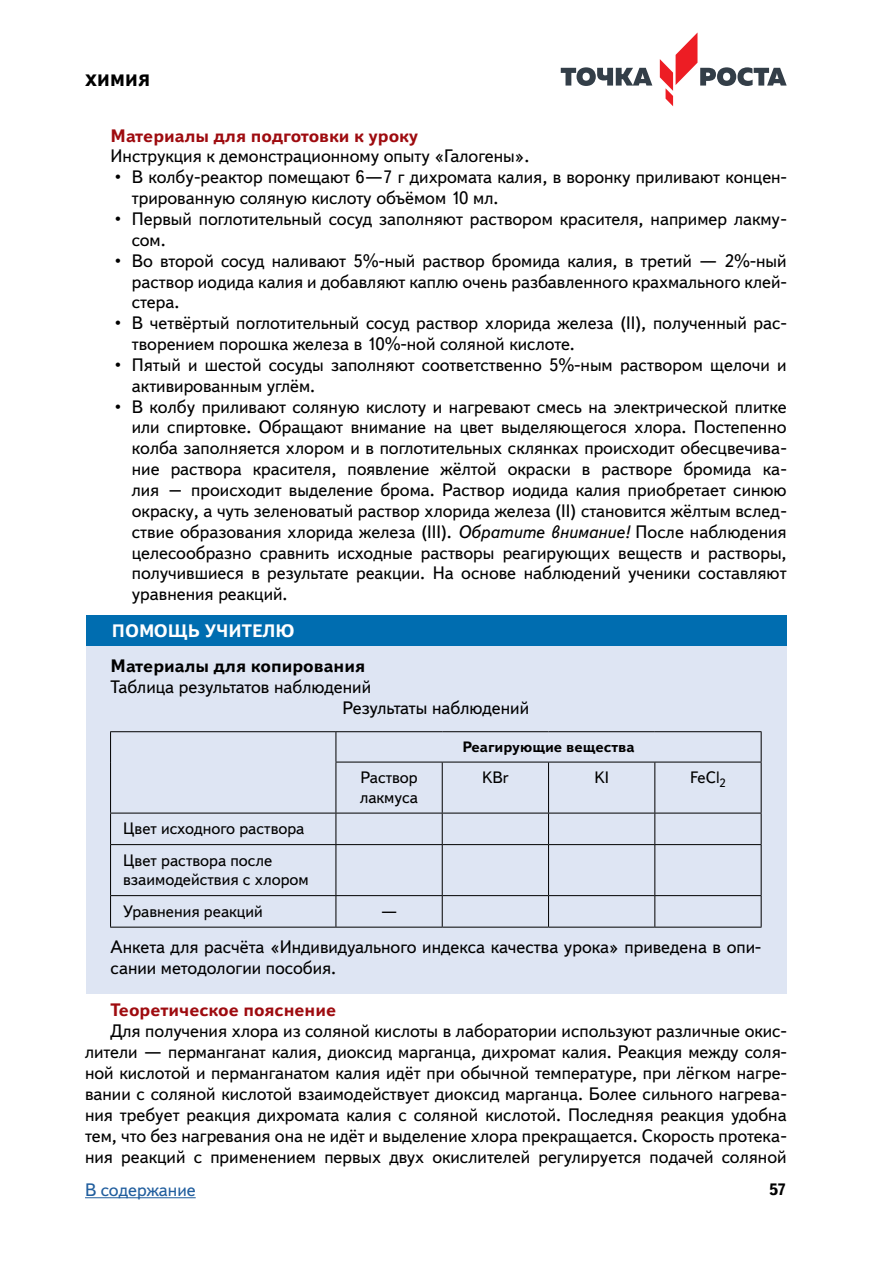
<style>
.page{position:relative;width:893px;height:1263px;background:#fff}
.page>*{position:absolute;margin:0;border:0;box-sizing:border-box;transform-origin:0 0}
.t1{font:18px/20.9px "Textbook New";color:#000}
.t2{font:700 18px "Textbook New";color:#9e0b0f}
.t3{font:700 18px "Textbook New";color:#000}
.t4{font:700 18px "Textbook New";color:#fff}
.t5{font:18px "Textbook New";color:#215e9e}
.t6{font:16.5px/31.5px "Textbook New";color:#000}
.t7{font:800 16.5px "Textbook New";letter-spacing:.01em;color:#000}
.t8{font:700 16.5px "Textbook New";color:#000}
.t9{font:700 15px "Textbook New";color:#000}
.s1{font-style:italic}
</style>
<div class="page">
<svg style="left:561px;top:67px;width:91px;height:19px"></svg>
<svg style="left:660px;top:32px;width:127px;height:74px"></svg>
<hr style="left:85px;top:1197px;width:111px;height:1px;background:#215e9e">
<div style="left:86px;top:615px;width:700px;height:31px;background:#006db0"></div>
<div style="left:86px;top:646px;width:700px;height:347px;background:#dee5f3"></div>
<hr style="left:761px;top:732px;width:1px;height:30px;background:#000">
<hr style="left:442px;top:762px;width:1px;height:51px;background:#000">
<hr style="left:548px;top:762px;width:1px;height:51px;background:#000">
<hr style="left:654px;top:762px;width:1px;height:51px;background:#000">
<hr style="left:761px;top:762px;width:1px;height:51px;background:#000">
<hr style="left:110px;top:813px;width:1px;height:31px;background:#000">
<hr style="left:336px;top:813px;width:106px;height:1px;background:#000">
<hr style="left:336px;top:813px;width:1px;height:31px;background:#000">
<hr style="left:442px;top:813px;width:107px;height:1px;background:#000">
<hr style="left:442px;top:813px;width:1px;height:31px;background:#000">
<hr style="left:549px;top:813px;width:106px;height:1px;background:#000">
<hr style="left:548px;top:813px;width:1px;height:31px;background:#000">
<hr style="left:655px;top:813px;width:106px;height:1px;background:#000">
<hr style="left:654px;top:813px;width:1px;height:31px;background:#000">
<hr style="left:761px;top:813px;width:1px;height:31px;background:#000">
<hr style="left:110px;top:844px;width:226px;height:1px;background:#000">
<hr style="left:110px;top:845px;width:1px;height:50px;background:#000">
<hr style="left:336px;top:844px;width:106px;height:1px;background:#000">
<hr style="left:336px;top:845px;width:1px;height:50px;background:#000">
<hr style="left:442px;top:844px;width:107px;height:1px;background:#000">
<hr style="left:442px;top:845px;width:1px;height:50px;background:#000">
<hr style="left:549px;top:844px;width:106px;height:1px;background:#000">
<hr style="left:548px;top:845px;width:1px;height:50px;background:#000">
<hr style="left:655px;top:844px;width:106px;height:1px;background:#000">
<hr style="left:654px;top:845px;width:1px;height:50px;background:#000">
<hr style="left:761px;top:845px;width:1px;height:50px;background:#000">
<hr style="left:110px;top:895px;width:226px;height:1px;background:#000">
<hr style="left:110px;top:896px;width:1px;height:31px;background:#000">
<hr style="left:110px;top:927px;width:226px;height:1px;background:#000">
<hr style="left:336px;top:895px;width:106px;height:1px;background:#000">
<hr style="left:336px;top:896px;width:1px;height:31px;background:#000">
<hr style="left:336px;top:927px;width:106px;height:1px;background:#000">
<hr style="left:442px;top:895px;width:107px;height:1px;background:#000">
<hr style="left:442px;top:896px;width:1px;height:31px;background:#000">
<hr style="left:442px;top:927px;width:107px;height:1px;background:#000">
<hr style="left:549px;top:895px;width:106px;height:1px;background:#000">
<hr style="left:548px;top:896px;width:1px;height:31px;background:#000">
<hr style="left:549px;top:927px;width:106px;height:1px;background:#000">
<hr style="left:655px;top:895px;width:106px;height:1px;background:#000">
<hr style="left:654px;top:896px;width:1px;height:31px;background:#000">
<hr style="left:761px;top:896px;width:1px;height:31px;background:#000">
<hr style="left:655px;top:927px;width:106px;height:1px;background:#000">
<hr style="left:336px;top:731px;width:106px;height:1px;background:#000">
<hr style="left:442px;top:731px;width:107px;height:1px;background:#000">
<hr style="left:549px;top:731px;width:106px;height:1px;background:#000">
<hr style="left:655px;top:731px;width:106px;height:1px;background:#000">
<hr style="left:336px;top:762px;width:106px;height:1px;background:#000">
<hr style="left:442px;top:762px;width:107px;height:1px;background:#000">
<hr style="left:549px;top:762px;width:106px;height:1px;background:#000">
<hr style="left:655px;top:762px;width:106px;height:1px;background:#000">
<hr style="left:110px;top:731px;width:226px;height:1px;background:#000">
<hr style="left:110px;top:732px;width:1px;height:30px;background:#000">
<hr style="left:336px;top:732px;width:1px;height:30px;background:#000">
<hr style="left:110px;top:762px;width:1px;height:51px;background:#000">
<hr style="left:336px;top:762px;width:1px;height:51px;background:#000">
<hr style="left:110px;top:813px;width:226px;height:1px;background:#000">
<p class="t7" style="left:85px;top:70px;width:66px">ХИМИЯ</p>
<p class="t2" style="left:111px;top:124px;width:309px">Материалы для подготовки к уроку</p>
<p class="t1" style="left:111px;top:146px;width:418px">Инструкция к демонстрационному опыту «Галогены».</p>
<p class="t1" style="left:132px;top:167px;width:656px;text-indent:-17px">• В колбу-реактор помещают 6―7 г дихромата калия, в воронку приливают концен&shy;трированную соляную кислоту объёмом 10 мл.</p>
<p class="t1" style="left:132px;top:208px;width:656px;text-indent:-17px">• Первый поглотительный сосуд заполняют раствором красителя, например лакму&shy;сом.</p>
<p class="t1" style="left:132px;top:250px;width:656px;text-align:justify;text-indent:-17px">• Во второй сосуд наливают 5%-ный раствор бромида калия, в третий — 2%-ный раствор иодида калия и добавляют каплю очень разбавленного крахмального клей&shy;стера.</p>
<p class="t1" style="left:132px;top:312px;width:656px;text-indent:-17px">• В четвёртый поглотительный сосуд раствор хлорида железа (II), полученный рас&shy;творением порошка железа в 10%-ной соляной кислоте.</p>
<p class="t1" style="left:132px;top:354px;width:656px;text-indent:-17px">• Пятый и шестой сосуды заполняют соответственно 5%-ным раствором щелочи и активированным углём.</p>
<p class="t1" style="left:132px;top:396px;width:656px;text-align:justify;text-indent:-17px">• В колбу приливают соляную кислоту и нагревают смесь на электрической плитке или спиртовке. Обращают внимание на цвет выделяющегося хлора. Постепенно колба заполняется хлором и в поглотительных склянках происходит обесцвечива&shy;ние раствора красителя, появление жёлтой окраски в растворе бромида ка&shy;лия – происходит выделение брома. Раствор иодида калия приобретает синюю окраску, а чуть зеленоватый раствор хлорида железа (II) становится жёлтым вслед&shy;ствие образования хлорида железа (III). <span class="s1">Обратите внимание!</span> После наблюдения целесообразно сравнить исходные растворы реагирующих веществ и растворы, получившиеся в результате реакции. На основе наблюдений ученики составляют уравнения реакций.</p>
<p class="t4" style="left:112px;top:620px;width:184px">ПОМОЩЬ УЧИТЕЛЮ</p>
<p class="t3" style="left:111px;top:655px;width:256px">Материалы для копирования</p>
<p class="t1" style="left:343px;top:676px;width:188px;text-indent:-232px">Таблица результатов наблюдений<br>Результаты наблюдений</p>
<p class="t9" style="left:462px;top:737px;width:174px">Реагирующие вещества</p>
<p class="t6" style="left:360px;top:768px;width:60px;line-height:19.5px">Раствор лакмуса</p>
<p class="t6" style="left:482px;top:762px;width:28px">KBr</p>
<p class="t6" style="left:594px;top:762px;width:16px">KI</p>
<p class="t6" style="left:690px;top:762px;width:37px">FeCl<sub>2</sub></p>
<p class="t6" style="left:123px;top:813px;width:183px">Цвет исходного раствора<br>Цвет раствора после</p>
<p class="t6" style="left:123px;top:864px;width:187px">взаимодействия с хлором<br>Уравнения реакций</p>
<p class="t6" style="left:381px;top:895px;width:18px">—</p>
<p class="t1" style="left:111px;top:936px;width:652px">Анкета для расчёта «Индивидуального индекса качества урока» приведена в опи&shy;сании методологии пособия.</p>
<p class="t2" style="left:111px;top:998px;width:227px">Теоретическое пояснение</p>
<p class="t1" style="left:85px;top:1020px;width:703px;text-align:justify;text-indent:26px">Для получения хлора из соляной кислоты в лаборатории используют различные окис&shy;лители ― перманганат калия, диоксид марганца, дихромат калия. Реакция между соля&shy;ной кислотой и перманганатом калия идёт при обычной температуре, при лёгком нагре&shy;вании с соляной кислотой взаимодействует диоксид марганца. Более сильного нагрева&shy;ния требует реакция дихромата калия с соляной кислотой. Последняя реакция удобна тем, что без нагревания она не идёт и выделение хлора прекращается. Скорость протека&shy;ния реакций с применением первых двух окислителей регулируется подачей соляной</p>
<p class="t5" style="left:85px;top:1179px;width:112px">В содержание</p>
<p class="t8" style="left:769px;top:1179px;width:19px">57</p>
</div>
